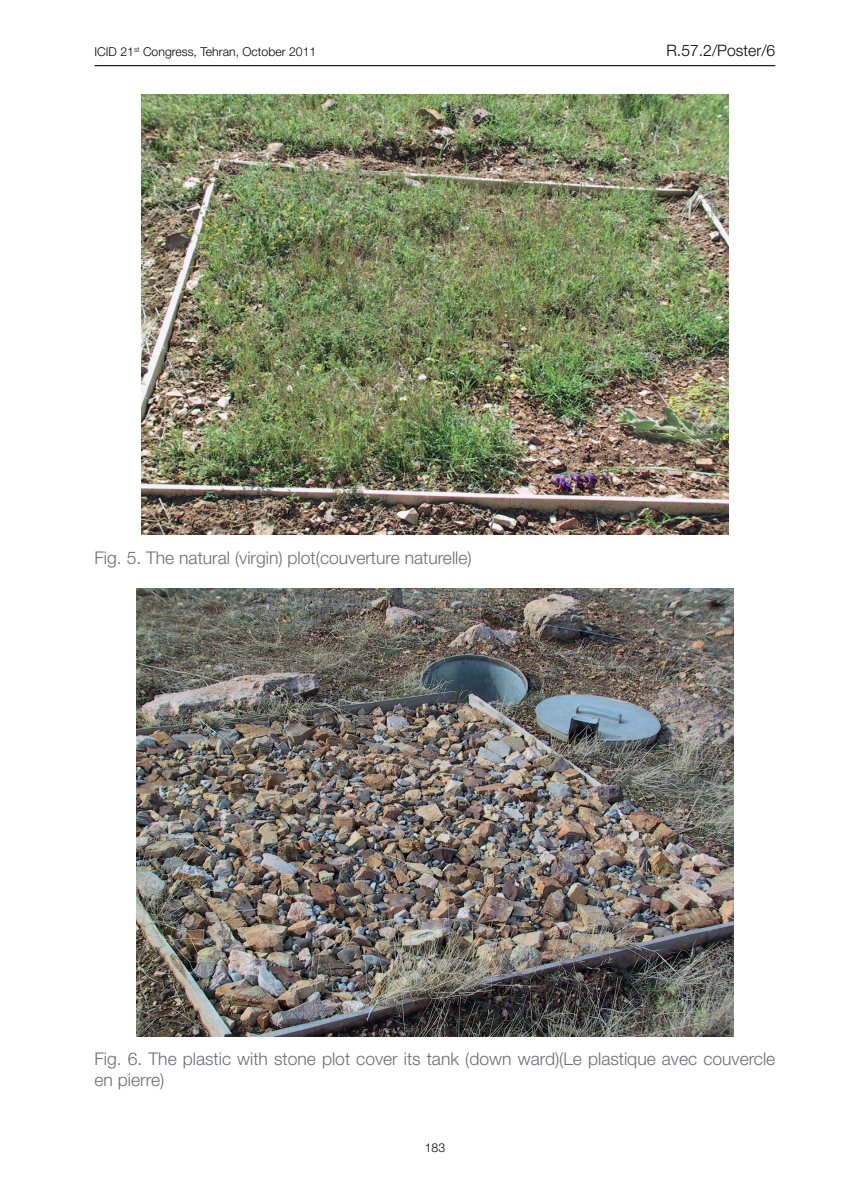
<style>
.page{position:relative;width:851px;height:1197px;background:#fff}
.page>*{position:absolute;margin:0;border:0;box-sizing:border-box;transform-origin:0 0}
.t1{font:300 17.5px/21px "Helvetica Neue";color:#6c6d70}
.t2{font:300 15.75px "Helvetica Neue";color:#040503}
.t3{font:300 12.25px "Helvetica Neue";color:#040503}
</style>
<div class="page">
<hr style="left:94px;top:65px;width:681px;height:1px;background:#231f20">
<img style="left:141px;top:94px;width:587px;height:441px">
<img style="left:136px;top:588px;width:597px;height:448px">
<p class="t3" style="left:95px;top:45px;width:223px">ICID 21<sup>st</sup> Congress, Tehran, October 2011</p>
<p class="t2" style="left:666px;top:41px;width:110px">R.57.2/Poster/6</p>
<p class="t1" style="left:94px;top:547px;width:379px">Fig. 5. The natural (virgin) plot(couverture naturelle)</p>
<p class="t1" style="left:94px;top:1048px;width:682px">Fig. 6. The plastic with stone plot cover its tank (down ward)(Le plastique avec couvercle en pierre)</p>
<p class="t3" style="left:424px;top:1141px;width:22px">183</p>
</div>
